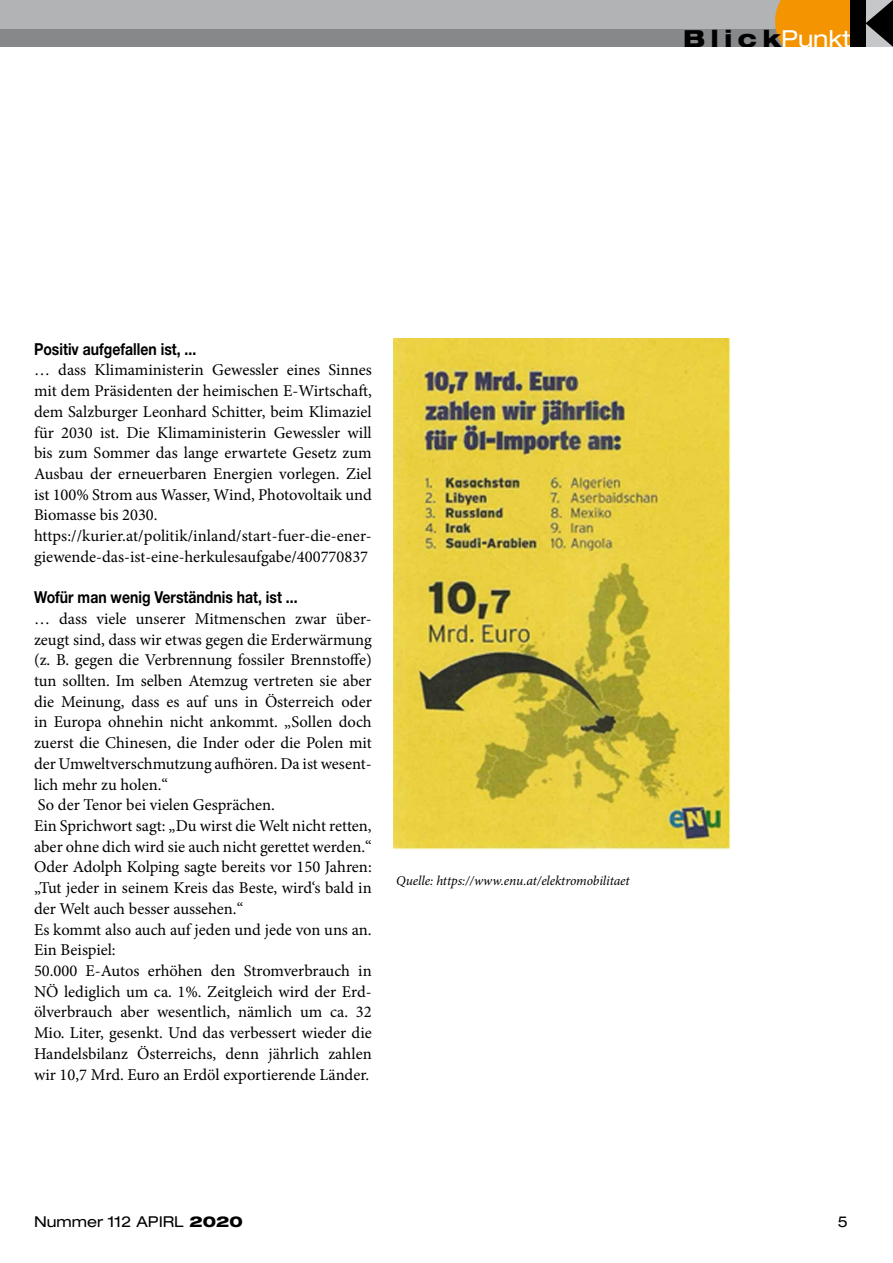
<style>
.page{position:relative;width:893px;height:1263px;background:#fff}
.page>*{position:absolute;margin:0;border:0;box-sizing:border-box;transform-origin:0 0}
.t1{font:800 expanded 23.55px "Helvetica Neue LT Std";color:#000}
.t2{font:16.5px/20.7px "Minion Pro";color:#000}
.t3{font:700 16.5px "Helvetica Neue LT Std";color:#000;scale:.85 1}
.t4{font:expanded 15px "Helvetica Neue LT Std";color:#000}
.t5{font:italic 13.5px "Minion Pro";letter-spacing:-.005em;color:#000}
.s1{font-weight:400;color:#fff}
.s2{font-weight:800}
</style>
<div class="page">
<div style="left:0;top:0;width:893px;height:36px;background:#b1b3b4"></div>
<div style="left:0;top:30px;width:893px;height:17px;background:#87888a"></div>
<svg style="left:775px;top:0;width:118px;height:47px;background:#ca861d"></svg>
<div style="left:850px;top:0;width:16px;height:47px;background:#000"></div>
<img style="left:393px;top:338px;width:338px;height:511px">
<h1 class="t1" style="left:683px;top:23px;width:170px">B l i c k<span class="s1">Punkt</span></h1>
<p class="t3" style="left:34px;top:339px;width:192px">Positiv aufgefallen ist, ...</p>
<p class="t2" style="left:34px;top:360px;width:339px">… dass Klimaministerin Gewessler eines Sinnes mit dem Präsidenten der heimischen E-Wirtschaft, dem Salzburger Leonhard Schitter, beim Klimaziel für 2030 ist. Die Klimaministerin Gewessler will bis zum Sommer das lange erwartete Gesetz zum Ausbau der erneuerbaren Energien vorlegen. Ziel ist 100% Strom aus Wasser, Wind, Photovoltaik und Biomasse bis 2030. https://kurier.at/politik/inland/start-fuer-die-ener&shy;giewende-das-ist-eine-herkulesaufgabe/400770837</p>
<p class="t3" style="left:34px;top:587px;width:312px">Wofür man wenig Verständnis hat, ist ...</p>
<p class="t2" style="left:34px;top:608px;width:339px">… dass viele unserer Mitmenschen zwar über&shy;zeugt sind, dass wir etwas gegen die Erderwärmung (z. B. gegen die Verbrennung fossiler Brennstoffe) tun sollten. Im selben Atemzug vertreten sie aber die Meinung, dass es auf uns in Österreich oder in Europa ohnehin nicht ankommt. „Sollen doch zuerst die Chinesen, die Inder oder die Polen mit der Umweltverschmutzung aufhören. Da ist wesent&shy;lich mehr zu holen.“<br>So der Tenor bei vielen Gesprächen.<br>Ein Sprichwort sagt: „Du wirst die Welt nicht retten, aber ohne dich wird sie auch nicht gerettet werden.“ Oder Adolph Kolping sagte bereits vor 150 Jahren: „Tut jeder in seinem Kreis das Beste, wird‘s bald in der Welt auch besser aussehen.“<br>Es kommt also auch auf jeden und jede von uns an.<br>Ein Beispiel:<br>50.000 E-Autos erhöhen den Stromverbrauch in NÖ lediglich um ca. 1%. Zeitgleich wird der Erd&shy;ölverbrauch aber wesentlich, nämlich um ca. 32<br>Mio. Liter, gesenkt. Und das verbessert wieder die Handelsbilanz Österreichs, denn jährlich zahlen wir 10,7 Mrd. Euro an Erdöl exportierende Länder.</p>
<p class="t5" style="left:396px;top:871px;width:235px">Quelle: https://www.enu.at/elektromobilitaet</p>
<p class="t4" style="left:34px;top:1212px;width:210px">Nummer 112 APIRL <span class="s2">2020</span></p>
<p class="t4" style="left:838px;top:1212px;width:12px">5</p>
</div>
